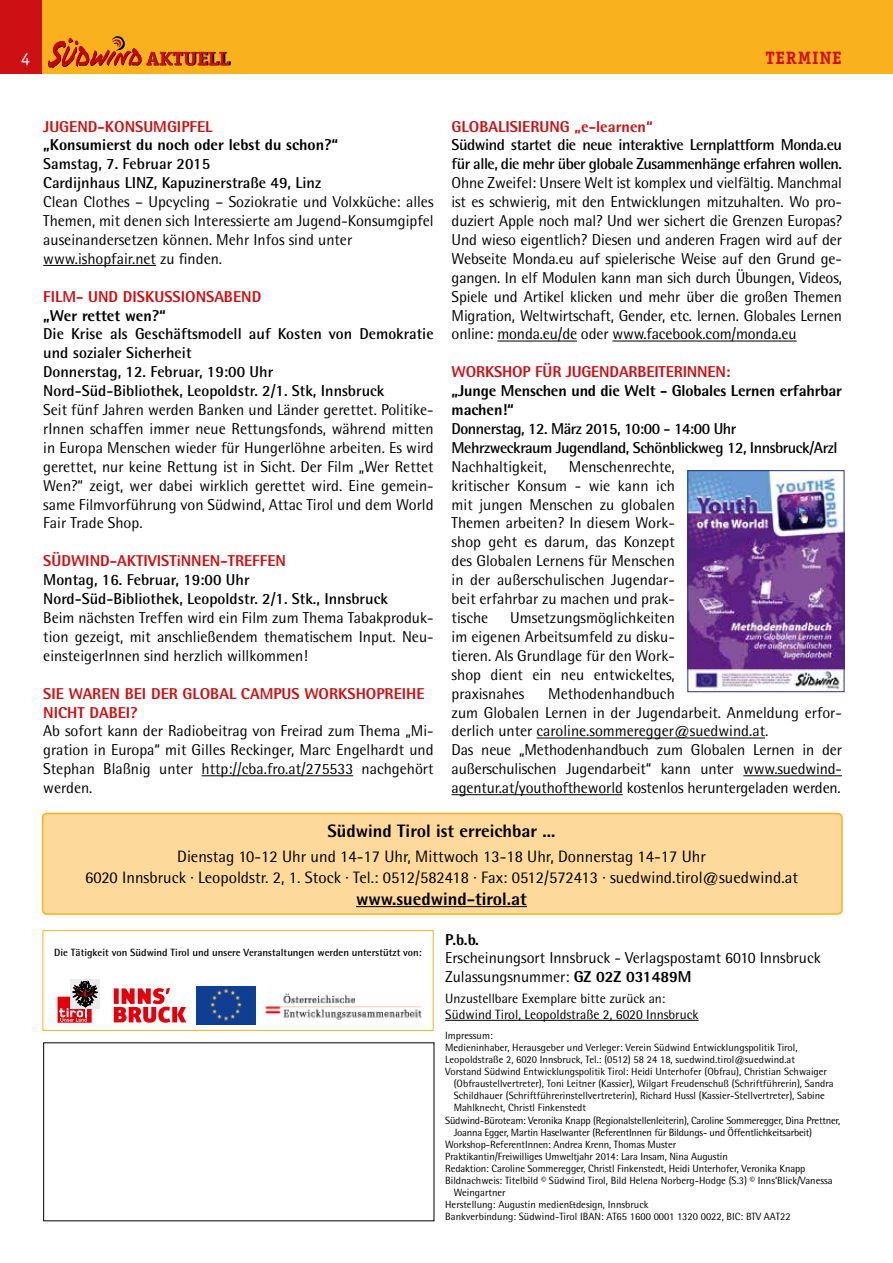
<style>
.page{position:relative;width:893px;height:1263px;background:#fff}
.page>*{position:absolute;margin:0;border:0;box-sizing:border-box;transform-origin:0 0}
.t1{font:800 18px "Rotis Semi Sans";color:#000}
.t2{font:700 18px "Officina Serif";letter-spacing:.04em;color:#cd1013}
.t3{font:18px "Officina Serif";color:#fff}
.t4{font:16.5px/21px "Rotis Semi Sans";color:#000;text-align:center}
.t5{font:15.75px/18.9px "Rotis Semi Sans";color:#000;text-align:justify}
.t6{font:700 15.75px/18.9px "Rotis Semi Sans";color:#000}
.t7{font:700 15.75px/18.9px "Rotis Semi Sans";letter-spacing:-.03em;color:#000}
.t8{font:800 15.75px/18.9px "Rotis Semi Sans";color:#cd1013}
.t9{font:800 15.75px/18.9px "Rotis Semi Sans";letter-spacing:-.01em;color:#000}
.t10{font:13.5px/16.2px "Rotis Semi Sans";color:#000}
.t11{font:10.5px "Rotis Semi Sans";color:#000}
.t12{font:10.5px "Rotis Semi Sans";letter-spacing:-.02em;color:#000}
.t13{font:700 10.5px "Rotis Semi Sans";color:#000}
.s1{font-weight:800}
</style>
<div class="page">
<div style="left:0;top:0;width:43px;height:74px;background:#cd1013"></div>
<div style="left:43px;top:0;width:850px;height:74px;background:#f9b11e"></div>
<svg style="left:48px;top:36px;width:181px;height:32px"></svg>
<div style="left:43px;top:930px;width:391px;height:101px;border:1px solid #f9b11e"></div>
<div style="left:43px;top:813px;width:799px;height:101px;background:#fed99c;border-radius:4px"></div>
<hr style="left:356px;top:906px;width:171px;height:1px;background:#000">
<div style="left:42px;top:813px;width:801px;height:102px;border:2px solid #f9b11e;border-radius:4px"></div>
<hr style="left:445px;top:1020px;width:254px;height:1px;background:#000">
<hr style="left:43px;top:265px;width:113px;height:1px;background:#000">
<hr style="left:202px;top:775px;width:151px;height:1px;background:#000">
<hr style="left:497px;top:341px;width:80px;height:1px;background:#000">
<hr style="left:612px;top:341px;width:185px;height:1px;background:#000">
<hr style="left:537px;top:737px;width:228px;height:1px;background:#000">
<hr style="left:743px;top:775px;width:99px;height:1px;background:#000">
<hr style="left:452px;top:794px;width:171px;height:1px;background:#000">
<img style="left:197px;top:986px;width:59px;height:38px">
<div style="left:70px;top:979px;width:30px;height:30px;background:#ececec"></div>
<svg style="left:58px;top:981px;width:40px;height:42px"></svg>
<svg style="left:114px;top:988px;width:72px;height:35px"></svg>
<img style="left:265px;top:993px;width:157px;height:27px">
<img style="left:690px;top:472px;width:152px;height:218px">
<div style="left:688px;top:470px;width:156px;height:222px;border:1px solid #243282"></div>
<p class="t3" style="left:21px;top:49px;width:10px">4</p>
<p class="t2" style="left:765px;top:47px;width:78px">TERMINE</p>
<p class="t8" style="left:43px;top:116px;width:171px">JUGEND-KONSUMGIPFEL</p>
<p class="t9" style="left:43px;top:135px;width:297px">„Konsumierst du noch oder lebst du schon?“</p>
<p class="t6" style="left:43px;top:154px;width:279px">Samstag, 7. Februar 2015<br>Cardijnhaus LINZ, Kapuzinerstraße 49, Linz</p>
<p class="t5" style="left:43px;top:192px;width:392px;text-align:left">Clean Clothes – Upcycling – Soziokratie und Volxküche: alles Themen, mit denen sich Interessierte am Jugend-Konsumgipfel auseinandersetzen können. Mehr Infos sind unter www.ishopfair.net zu finden.</p>
<p class="t8" style="left:43px;top:287px;width:220px">FILM- UND DISKUSSIONSABEND</p>
<p class="t9" style="left:43px;top:305px;width:124px">„Wer rettet wen?“</p>
<p class="t6" style="left:43px;top:324px;width:392px">Die Krise als Geschäftsmodell auf Kosten von Demokratie und sozialer Sicherheit<br>Donnerstag, 12. Februar, 19:00 Uhr<br>Nord-Süd-Bibliothek, Leopoldstr. 2/1. Stk, Innsbruck</p>
<p class="t5" style="left:43px;top:400px;width:392px">Seit fünf Jahren werden Banken und Länder gerettet. Politike&shy;rInnen schaffen immer neue Rettungsfonds, während mitten in Europa Menschen wieder für Hungerlöhne arbeiten. Es wird gerettet, nur keine Rettung ist in Sicht. Der Film „Wer Rettet Wen?“ zeigt, wer dabei wirklich gerettet wird. Eine gemein&shy;same Filmvorführung von Südwind, Attac Tirol und dem World Fair Trade Shop.</p>
<p class="t8" style="left:43px;top:551px;width:244px">SÜDWIND-AKTIVISTiNNEN-TREFFEN</p>
<p class="t6" style="left:43px;top:570px;width:346px">Montag, 16. Februar, 19:00 Uhr<br>Nord-Süd-Bibliothek, Leopoldstr. 2/1. Stk., Innsbruck</p>
<p class="t5" style="left:43px;top:608px;width:392px">Beim nächsten Treffen wird ein Film zum Thema Tabakproduk&shy;tion gezeigt, mit anschließendem thematischem Input. Neu&shy;einsteigerInnen sind herzlich willkommen!</p>
<p class="t8" style="left:43px;top:683px;width:383px">SIE WAREN BEI DER GLOBAL CAMPUS WORKSHOPREIHE<br>NICHT DABEI?</p>
<p class="t5" style="left:43px;top:721px;width:392px">Ab sofort kann der Radiobeitrag von Freirad zum Thema „Mi&shy;gration in Europa“ mit Gilles Reckinger, Marc Engelhardt und Stephan Blaßnig unter http://cba.fro.at/275533 nachgehört werden.</p>
<p class="t8" style="left:452px;top:116px;width:203px">GLOBALISIERUNG „e-learnen“</p>
<p class="t7" style="left:452px;top:135px;width:392px">Südwind startet die neue interaktive Lernplattform Monda.eu für alle, die mehr über globale Zusammenhänge erfahren wollen.</p>
<p class="t5" style="left:452px;top:173px;width:392px">Ohne Zweifel: Unsere Welt ist komplex und vielfältig. Manchmal ist es schwierig, mit den Entwicklungen mitzuhalten. Wo pro&shy;duziert Apple noch mal? Und wer sichert die Grenzen Europas?<br>Und wieso eigentlich? Diesen und anderen Fragen wird auf der Webseite Monda.eu auf spielerische Weise auf den Grund ge&shy;gangen. In elf Modulen kann man sich durch Übungen, Videos, Spiele und Artikel klicken und mehr über die großen Themen Migration, Weltwirtschaft, Gender, etc. lernen. Globales Lernen online: monda.eu/de oder www.facebook.com/monda.eu</p>
<p class="t8" style="left:452px;top:362px;width:281px">WORKSHOP FÜR JUGENDARBEITERINNEN:</p>
<p class="t9" style="left:452px;top:381px;width:392px">„Junge Menschen und die Welt - Globales Lernen erfahrbar machen!“</p>
<p class="t7" style="left:452px;top:419px;width:387px">Donnerstag, 12. März 2015, 10:00 - 14:00 Uhr<br>Mehrzweckraum Jugendland, Schönblickweg 12, Innsbruck/Arzl</p>
<p class="t5" style="left:452px;top:457px;width:96px">Nachhaltigkeit,</p>
<p class="t5" style="left:452px;top:457px;width:225px;text-indent:117px">Menschenrechte, kritischer Konsum - wie kann ich mit jungen Menschen zu globalen Themen arbeiten? In diesem Work&shy;shop geht es darum, das Konzept des Globalen Lernens für Menschen in der außerschulischen Jugendar&shy;beit erfahrbar zu machen und prak&shy;tische</p>
<p class="t5" style="left:452px;top:608px;width:225px;text-indent:59px">Umsetzungsmöglichkeiten im eigenen Arbeitsumfeld zu disku&shy;tieren. Als Grundlage für den Work&shy;shop dient ein neu entwickeltes, praxisnahes</p>
<p class="t5" style="left:452px;top:684px;width:392px;text-align:left;text-indent:97px">Methodenhandbuch<br>zum Globalen Lernen in der Jugendarbeit. Anmeldung erfor&shy;derlich unter caroline.sommeregger@suedwind.at.<br>Das neue „Methodenhandbuch zum Globalen Lernen in der außerschulischen Jugendarbeit“ kann unter www.suedwind&shy;agentur.at/youthoftheworld kostenlos heruntergeladen werden.</p>
<p class="t1" style="left:328px;top:819px;width:229px">Südwind Tirol ist erreichbar ...</p>
<p class="t4" style="left:85px;top:846px;width:714px">Dienstag 10-12 Uhr und 14-17 Uhr, Mittwoch 13-18 Uhr, Donnerstag 14-17 Uhr<br>6020 Innsbruck · Leopoldstr. 2, 1. Stock · Tel.: 0512/582418 · Fax: 0512/572413 · suedwind.tirol@suedwind.at</p>
<p class="t1" style="left:356px;top:887px;width:172px">www.suedwind-tirol.at</p>
<p class="t9" style="left:445px;top:929px;width:35px">P.b.b.</p>
<p class="t5" style="left:445px;top:948px;width:377px">Erscheinungsort Innsbruck - Verlagspostamt 6010 Innsbruck<br>Zulassungsnummer: <span class="s1">GZ 02Z 031489M</span></p>
<p class="t10" style="left:445px;top:990px;width:255px">Unzustellbare Exemplare bitte zurück an:<br>Südwind Tirol, Leopoldstraße 2, 6020 Innsbruck</p>
<p class="t11" style="left:445px;top:1030px;width:49px">Impressum:</p>
<p class="t11" style="left:445px;top:1042px;width:354px">Medieninhaber, Herausgeber und Verleger: Verein Südwind Entwicklungspolitik Tirol,</p>
<p class="t11" style="left:445px;top:1054px;width:351px">Leopoldstraße 2, 6020 Innsbruck, Tel.: (0512) 58 24 18, suedwind.tirol@suedwind.at</p>
<p class="t11" style="left:445px;top:1066px;width:383px">Vorstand Südwind Entwicklungspolitik Tirol: Heidi Unterhofer (Obfrau), Christian Schwaiger</p>
<p class="t11" style="left:454px;top:1078px;width:381px">(Obfraustellvertreter), Toni Leitner (Kassier), Wilgart Freudenschuß (Schriftführerin), Sandra</p>
<p class="t11" style="left:454px;top:1090px;width:373px">Schildhauer (Schriftführerinstellvertreterin), Richard Hussl (Kassier-Stellvertreter), Sabine</p>
<p class="t11" style="left:454px;top:1102px;width:134px">Mahlknecht, Christl Finkenstedt</p>
<p class="t12" style="left:445px;top:1114px;width:397px">Südwind-Büroteam: Veronika Knapp (Regionalstellenleiterin), Caroline Sommeregger, Dina Prettner,</p>
<p class="t12" style="left:454px;top:1126px;width:360px">Joanna Egger, Martin Haselwanter (ReferentInnen für Bildungs- und Öffentlichkeitsarbeit)</p>
<p class="t11" style="left:445px;top:1138px;width:233px">Workshop-ReferentInnen: Andrea Krenn, Thomas Muster</p>
<p class="t11" style="left:445px;top:1150px;width:284px">Praktikantin/Freiwilliges Umweltjahr 2014: Lara Insam, Nina Augustin</p>
<p class="t11" style="left:445px;top:1162px;width:362px">Redaktion: Caroline Sommeregger, Christl Finkenstedt, Heidi Unterhofer, Veronika Knapp</p>
<p class="t11" style="left:445px;top:1174px;width:389px">Bildnachweis: Titelbild © Südwind Tirol, Bild Helena Norberg-Hodge (S.3) © Inns‘Blick/Vanessa</p>
<p class="t11" style="left:454px;top:1186px;width:54px">Weingartner</p>
<p class="t11" style="left:445px;top:1198px;width:205px">Herstellung: Augustin medien&amp;design, Innsbruck</p>
<p class="t11" style="left:445px;top:1210px;width:347px">Bankverbindung: Südwind-Tirol IBAN: AT65 1600 0001 1320 0022, BIC: BTV AAT22</p>
<p class="t13" style="left:54px;top:946px;width:369px">Die Tätigkeit von Südwind Tirol und unsere Veranstaltungen werden unterstützt von:</p>
</div>
